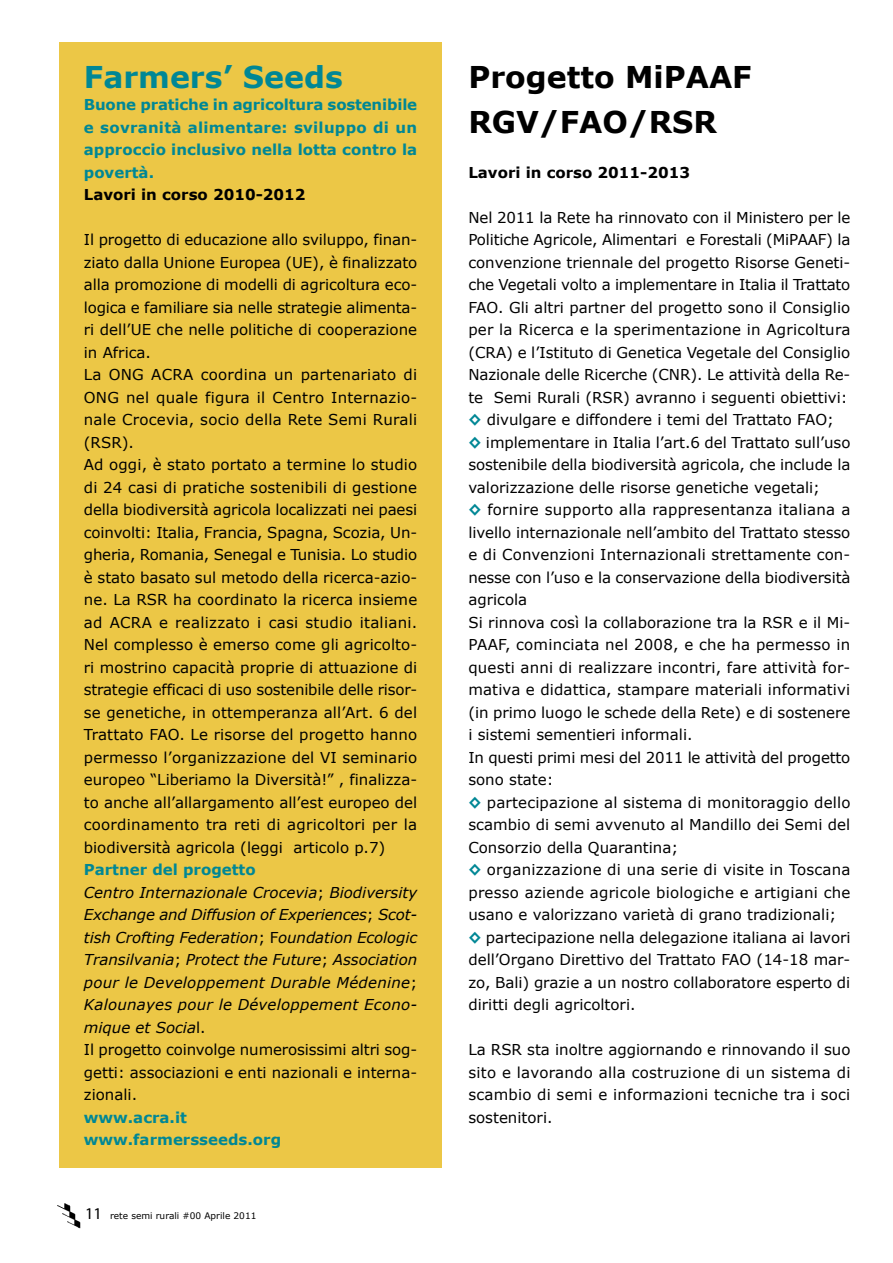
<style>
.page{position:relative;width:893px;height:1263px;background:#fff}
.page>*{position:absolute;margin:0;border:0;box-sizing:border-box;transform-origin:0 0}
.t1{font:700 30px/45px "Verdana";color:#000}
.t2{font:700 30px "Verdana";color:#008795}
.t3{font:15px/22.5px "Verdana";color:#000}
.t4{font:italic 15px/22.5px "Verdana";color:#000}
.t5{font:700 15px/22.5px "Verdana";letter-spacing:.005em;color:#008795;text-align:justify}
.t6{font:700 15px "Verdana";color:#000}
.t7{font:9px "Verdana";color:#000}
.s1{font-weight:700;font-style:normal;color:#008795}
.s2{font-style:normal}
.s3{font-family:"Myriad Pro";font-size:16.5px}
.s4{font-weight:700;color:#008795}
</style>
<div class="page">
<img style="left:57px;top:1203px;width:24px;height:26px">
<div style="left:60px;top:43px;width:382px;height:1125px;background:#ecc746"></div>
<h1 class="t2" style="left:84px;top:58px;width:260px">Farmers’ Seeds</h1>
<p class="t5" style="left:84px;top:93px;width:335px">Buone pratiche in agricoltura sostenibile e sovranità alimentare: sviluppo di un approccio inclusivo nella lotta contro la povertà.</p>
<p class="t6" style="left:84px;top:185px;width:223px">Lavori in corso 2010-2012</p>
<p class="t3" style="left:84px;top:228px;width:335px">Il progetto di educazione allo sviluppo, finan&shy;ziato dalla Unione Europea (UE), è finalizzato alla promozione di modelli di agricoltura eco&shy;logica e familiare sia nelle strategie alimenta&shy;ri dell’UE che nelle politiche di cooperazione in Africa.<br>La ONG ACRA coordina un partenariato di ONG nel quale figura il Centro Internazio&shy;nale Crocevia, socio della Rete Semi Rurali (RSR).<br>Ad oggi, è stato portato a termine lo studio di 24 casi di pratiche sostenibili di gestione della biodiversità agricola localizzati nei paesi coinvolti: Italia, Francia, Spagna, Scozia, Un&shy;gheria, Romania, Senegal e Tunisia. Lo studio è stato basato sul metodo della ricerca-azio&shy;ne. La RSR ha coordinato la ricerca insieme ad ACRA e realizzato i casi studio italiani.<br>Nel complesso è emerso come gli agricolto&shy;ri mostrino capacità proprie di attuazione di strategie efficaci di uso sostenibile delle risor&shy;se genetiche, in ottemperanza all’Art. 6 del Trattato FAO. Le risorse del progetto hanno permesso l’organizzazione del VI seminario europeo “Liberiamo la Diversità!” , finalizza&shy;to anche all’allargamento all’est europeo del coordinamento tra reti di agricoltori per la biodiversità agricola (leggi articolo p.7)</p>
<p class="t4" style="left:84px;top:858px;width:335px"><span class="s1">Partner del progetto<br></span>Centro Internazionale Crocevia<span class="s2">;</span> Biodiversity Exchange and Diffusion of Experiences<span class="s2">;</span> Scot&shy;tish Crofting Federation<span class="s2">; F</span>oundation Ecologic Transilvania<span class="s2">;</span> Protect the Future<span class="s2">;</span> Association pour le Developpement Durable Médenine<span class="s2">; </span>Kalounayes pour le Développement Econo&shy;mique et Socia<span class="s2">l.<br>Il progetto coinvolge numerosissimi altri sog&shy;getti: associazioni e enti nazionali e interna&shy;zionali.</span></p>
<p class="t5" style="left:84px;top:1105px;width:199px">www.acra.it www.farmersseeds.org</p>
<p class="t7" style="left:85px;top:1210px;width:173px"><span class="s3">11</span> rete semi rurali #00 Aprile 2011</p>
<h1 class="t1" style="left:468px;top:53px;width:285px">Progetto MiPAAF<br>RGV/FAO/RSR</h1>
<p class="t6" style="left:468px;top:163px;width:223px">Lavori in corso 2011-2013</p>
<p class="t3" style="left:468px;top:205px;width:384px">Nel 2011 la Rete ha rinnovato con il Ministero per le Politiche Agricole, Alimentari e Forestali (MiPAAF) la convenzione triennale del progetto Risorse Geneti&shy;che Vegetali volto a implementare in Italia il Trattato FAO. Gli altri partner del progetto sono il Consiglio per la Ricerca e la sperimentazione in Agricoltura (CRA) e l’Istituto di Genetica Vegetale del Consiglio Nazionale delle Ricerche (CNR). Le attività della Re&shy;te Semi Rurali (RSR) avranno i seguenti obiettivi: <span class="s4">◊</span> divulgare e diffondere i temi del Trattato FAO; <span class="s4">◊</span> implementare in Italia l’art.6 del Trattato sull’uso sostenibile della biodiversità agricola, che include la valorizzazione delle risorse genetiche vegetali;<br><span class="s4">◊</span> fornire supporto alla rappresentanza italiana a livello internazionale nell’ambito del Trattato stesso e di Convenzioni Internazionali strettamente con&shy;nesse con l’uso e la conservazione della biodiversità agricola<br>Si rinnova così la collaborazione tra la RSR e il Mi-PAAF, cominciata nel 2008, e che ha permesso in questi anni di realizzare incontri, fare attività for&shy;mativa e didattica, stampare materiali informativi (in primo luogo le schede della Rete) e di sostenere i sistemi sementieri informali.<br>In questi primi mesi del 2011 le attività del progetto sono state:<br><span class="s4">◊</span> partecipazione al sistema di monitoraggio dello scambio di semi avvenuto al Mandillo dei Semi del Consorzio della Quarantina;<br><span class="s4">◊</span> organizzazione di una serie di visite in Toscana presso aziende agricole biologiche e artigiani che usano e valorizzano varietà di grano tradizionali; <span class="s4">◊</span> partecipazione nella delegazione italiana ai lavori dell’Organo Direttivo del Trattato FAO (14-18 mar&shy;zo, Bali) grazie a un nostro collaboratore esperto di diritti degli agricoltori.</p>
<p class="t3" style="left:468px;top:1038px;width:384px;text-align:justify">La RSR sta inoltre aggiornando e rinnovando il suo sito e lavorando alla costruzione di un sistema di scambio di semi e informazioni tecniche tra i soci sostenitori.</p>
</div>
